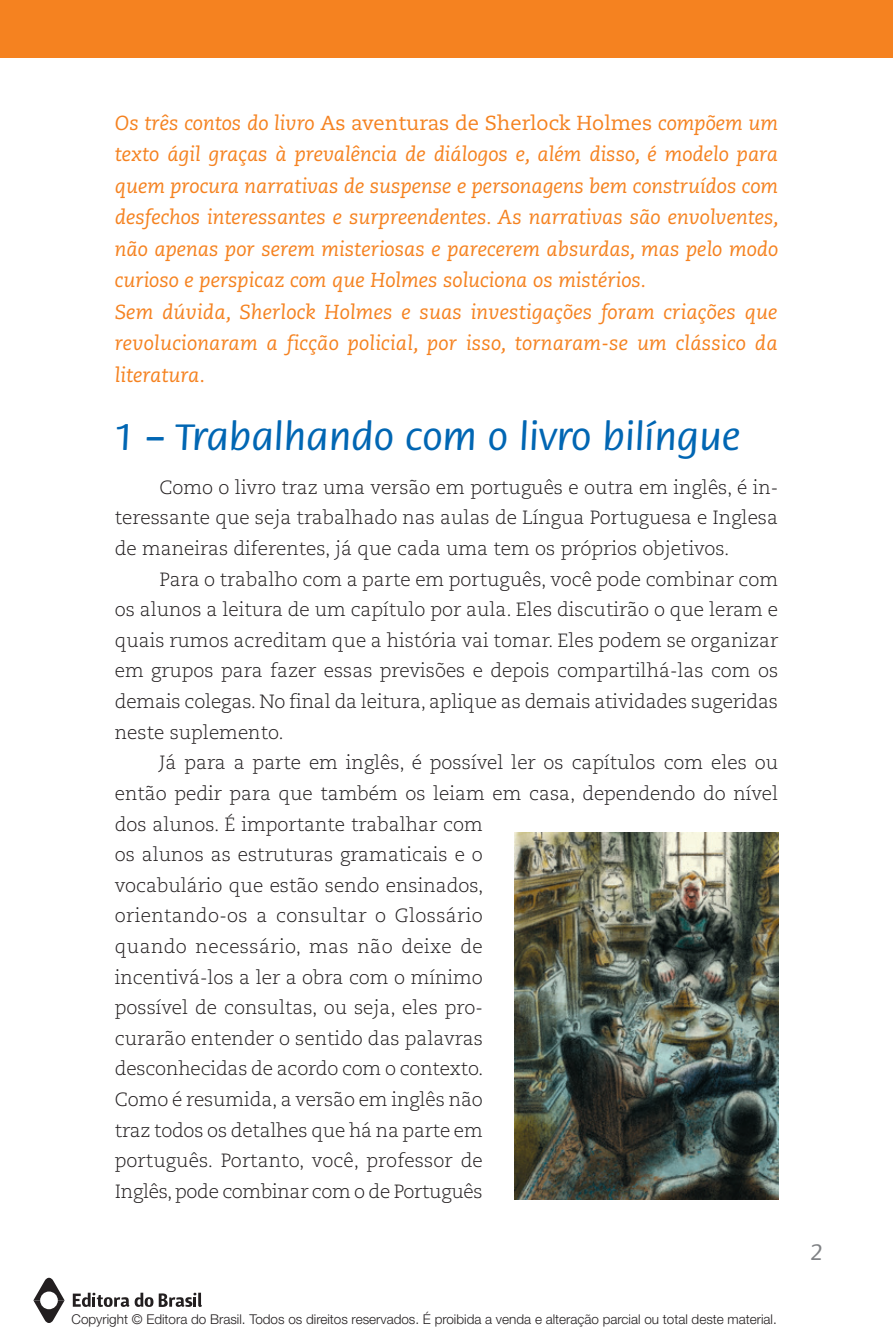
<style>
.page{position:relative;width:893px;height:1340px;background:#fff}
.page>*{position:absolute;margin:0;border:0;box-sizing:border-box;transform-origin:0 0}
.t1{font:500 40.5px "Flora Std";color:#0166b3}
.t2{font:500 24.75px "Flora Std";color:#808285}
.t3{font:italic 20.25px/31.5px "Caecilia";color:#f58220}
.t4{font:300 19.12px/30.6px "Caecilia";color:#231f20;text-align:justify}
.t5{font:300 13.5px "Helvetica Neue";color:#231f20}
.s1{font-style:normal}
</style>
<div class="page">
<div style="left:0;top:0;width:893px;height:58px;background:#f58220"></div>
<img style="left:515px;top:832px;width:263px;height:367px">
<svg style="left:135px;top:1292px;width:18px;height:14px"></svg>
<svg style="left:73px;top:1292px;width:56px;height:14px"></svg>
<svg style="left:159px;top:1292px;width:43px;height:14px"></svg>
<svg style="left:33px;top:1277px;width:32px;height:45px"></svg>
<p class="t3" style="left:115px;top:107px;width:666px">Os três contos do livro <span class="s1">As aventuras de Sherlock Holmes</span> compõem um texto ágil graças à prevalência de diálogos e, além disso, é modelo para quem procura narrativas de suspense e personagens bem construídos com desfechos interessantes e surpreendentes. As narrativas são envolventes, não apenas por serem misteriosas e parecerem absurdas, mas pelo modo curioso e perspicaz com que Holmes soluciona os mistérios.<br>Sem dúvida, Sherlock Holmes e suas investigações foram criações que revolucionaram a ficção policial, por isso, tornaram-se um clássico da literatura.</p>
<h1 class="t1" style="left:115px;top:416px;width:627px">1 – Trabalhando com o livro bilíngue</h1>
<p class="t4" style="left:115px;top:472px;width:665px;text-indent:45px">Como o livro traz uma versão em português e outra em inglês, é in&shy;teressante que seja trabalhado nas aulas de Língua Portuguesa e Inglesa de maneiras diferentes, já que cada uma tem os próprios objetivos.</p>
<p class="t4" style="left:115px;top:564px;width:665px;text-indent:45px">Para o trabalho com a parte em português, você pode combinar com os alunos a leitura de um capítulo por aula. Eles discutirão o que leram e quais rumos acreditam que a história vai tomar. Eles podem se organizar em grupos para fazer essas previsões e depois compartilhá-las com os demais colegas. No final da leitura, aplique as demais atividades sugeridas neste suplemento.</p>
<p class="t4" style="left:115px;top:748px;width:665px;text-align:left;text-indent:45px">Já para a parte em inglês, é possível ler os capítulos com eles ou então pedir para que também os leiam em casa, dependendo do nível dos alunos. É importante trabalhar com<br>os alunos as estruturas gramaticais e o<br>vocabulário que estão sendo ensinados,<br>orientando-os a consultar o Glossário<br>quando necessário, mas não deixe de<br>incentivá-los a ler a obra com o mínimo<br>possível de consultas, ou seja, eles pro-<br>curarão entender o sentido das palavras<br>desconhecidas de acordo com o contexto.<br>Como é resumida, a versão em inglês não<br>traz todos os detalhes que há na parte em<br>português. Portanto, você, professor de<br>Inglês, pode combinar com o de Português</p>
<p class="t5" style="left:72px;top:1310px;width:707px">Copyright © Editora do Brasil. Todos os direitos reservados. É proibida a venda e alteração parcial ou total deste material.</p>
<p class="t2" style="left:811px;top:1239px;width:13px">2</p>
</div>
